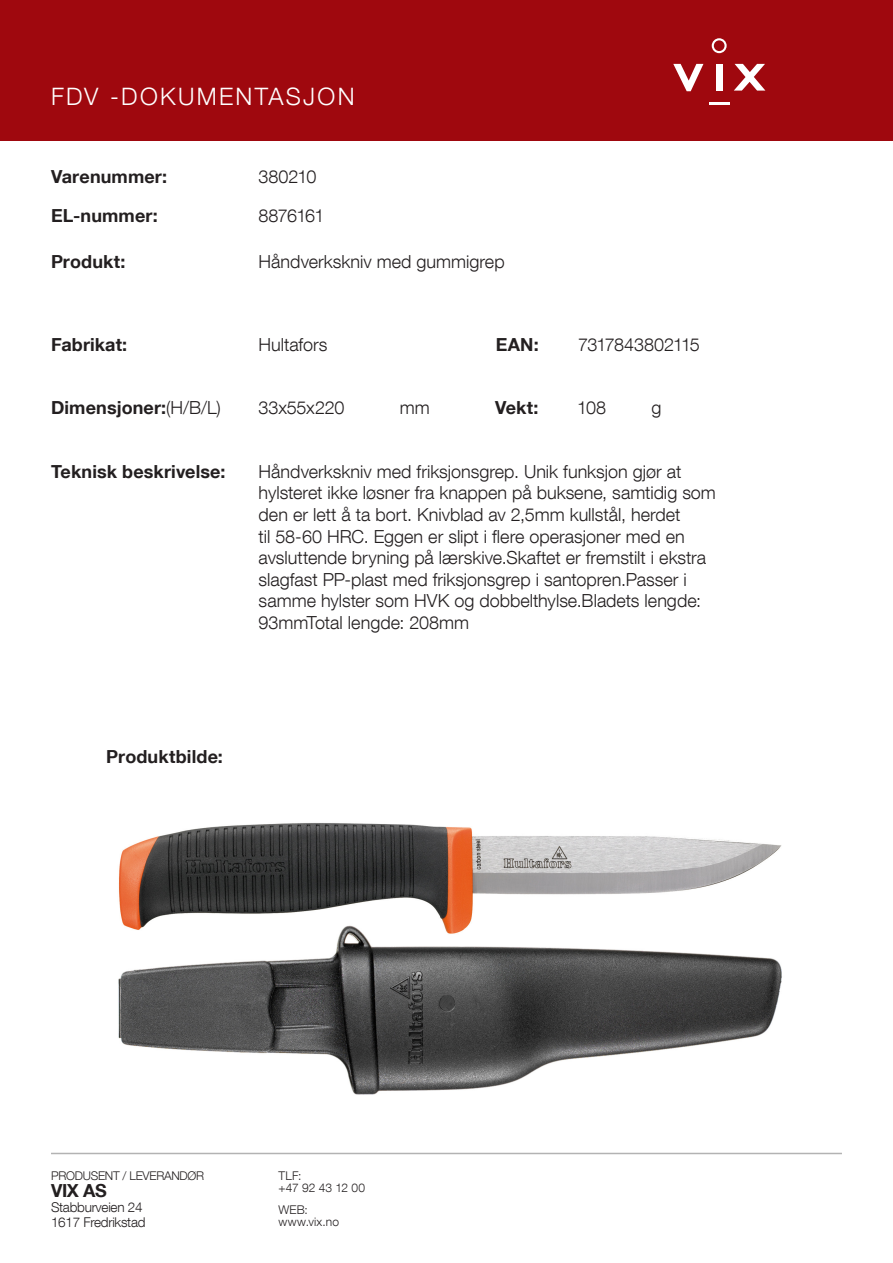
<style>
.page{position:relative;width:893px;height:1263px;background:#fff}
.page>*{position:absolute;margin:0;border:0;box-sizing:border-box;transform-origin:0 0}
.t1{font:300 24px "Helvetica Neue LT Com";letter-spacing:.095em;color:#fff}
.t2{font:300 18px/21.6px "Helvetica Neue LT Com";color:#231f20}
.t3{font:700 18px "Helvetica Neue LT Com";letter-spacing:.005em;color:#231f20}
.t4{font:300 18px "Helvetica Neue LT Com";letter-spacing:-.035em;color:#231f20}
.t5{font:300 18px "Helvetica Neue LT Com";letter-spacing:-.04em;color:#231f20}
.t6{font:300 13.5px "Helvetica Neue LT Com";letter-spacing:-.02em;color:#231f20}
.t7{font:300 12px "Helvetica Neue LT Com";letter-spacing:-.02em;color:#231f20}
.s1{font-weight:300}
</style>
<div class="page">
<div style="left:0;top:0;width:893px;height:140px;background:#9f080e"></div>
<hr style="left:51px;top:1153px;width:791px;height:1px;background:#b3b3b3">
<svg style="left:673px;top:64px;width:30px;height:27px"></svg>
<div style="left:716px;top:64px;width:6px;height:27px;background:#fff"></div>
<svg style="left:734px;top:64px;width:31px;height:27px"></svg>
<svg style="left:712px;top:38px;width:15px;height:15px"></svg>
<hr style="left:709px;top:102px;width:20px;height:3px;background:#fff">
<img style="left:118px;top:823px;width:664px;height:272px">
<p class="t1" style="left:51px;top:81px;width:305px">FDV -DOKUMENTASJON</p>
<p class="t3" style="left:51px;top:165px;width:118px">Varenummer:</p>
<p class="t3" style="left:51px;top:204px;width:108px">EL-nummer:</p>
<p class="t2" style="left:259px;top:165px;width:59px">380210</p>
<p class="t5" style="left:259px;top:205px;width:67px">8876161</p>
<p class="t3" style="left:51px;top:250px;width:76px">Produkt:</p>
<p class="t2" style="left:259px;top:250px;width:248px">Håndverkskniv med gummigrep</p>
<p class="t3" style="left:51px;top:333px;width:78px">Fabrikat:</p>
<p class="t2" style="left:259px;top:333px;width:70px">Hultafors</p>
<p class="t3" style="left:496px;top:333px;width:45px">EAN:</p>
<p class="t4" style="left:578px;top:334px;width:123px">7317843802115</p>
<p class="t3" style="left:51px;top:397px;width:171px">Dimensjoner:<span class="s1">(H/B/L)</span></p>
<p class="t2" style="left:259px;top:397px;width:87px">33x55x220</p>
<p class="t2" style="left:400px;top:397px;width:31px">mm</p>
<p class="t3" style="left:495px;top:397px;width:45px">Vekt:</p>
<p class="t2" style="left:577px;top:397px;width:30px">108</p>
<p class="t2" style="left:652px;top:397px;width:12px">g</p>
<p class="t3" style="left:51px;top:460px;width:176px">Teknisk beskrivelse:</p>
<p class="t2" style="left:259px;top:460px;width:459px">Håndverkskniv med friksjonsgrep. Unik funksjon gjør at hylsteret ikke løsner fra knappen på buksene, samtidig som den er lett å ta bort. Knivblad av 2,5mm kullstål, herdet<br>til 58-60 HRC. Eggen er slipt i flere operasjoner med en avsluttende bryning på lærskive.Skaftet er fremstilt i ekstra slagfast PP-plast med friksjonsgrep i santopren.Passer i samme hylster som HVK og dobbelthylse.Bladets lengde:<br>93mmTotal lengde: 208mm</p>
<p class="t3" style="left:106px;top:746px;width:118px">Produktbilde:</p>
<p class="t7" style="left:51px;top:1168px;width:155px">PRODUSENT / LEVERANDØR</p>
<p class="t3" style="left:51px;top:1179px;width:57px">VIX AS</p>
<p class="t6" style="left:51px;top:1198px;width:93px">Stabburveien 24</p>
<p class="t6" style="left:51px;top:1213px;width:96px">1617 Fredrikstad</p>
<p class="t7" style="left:279px;top:1168px;width:25px">TLF:</p>
<p class="t7" style="left:279px;top:1180px;width:88px">+47 92 43 12 00</p>
<p class="t7" style="left:279px;top:1202px;width:31px">WEB:</p>
<p class="t7" style="left:279px;top:1214px;width:62px">www.vix.no</p>
</div>
